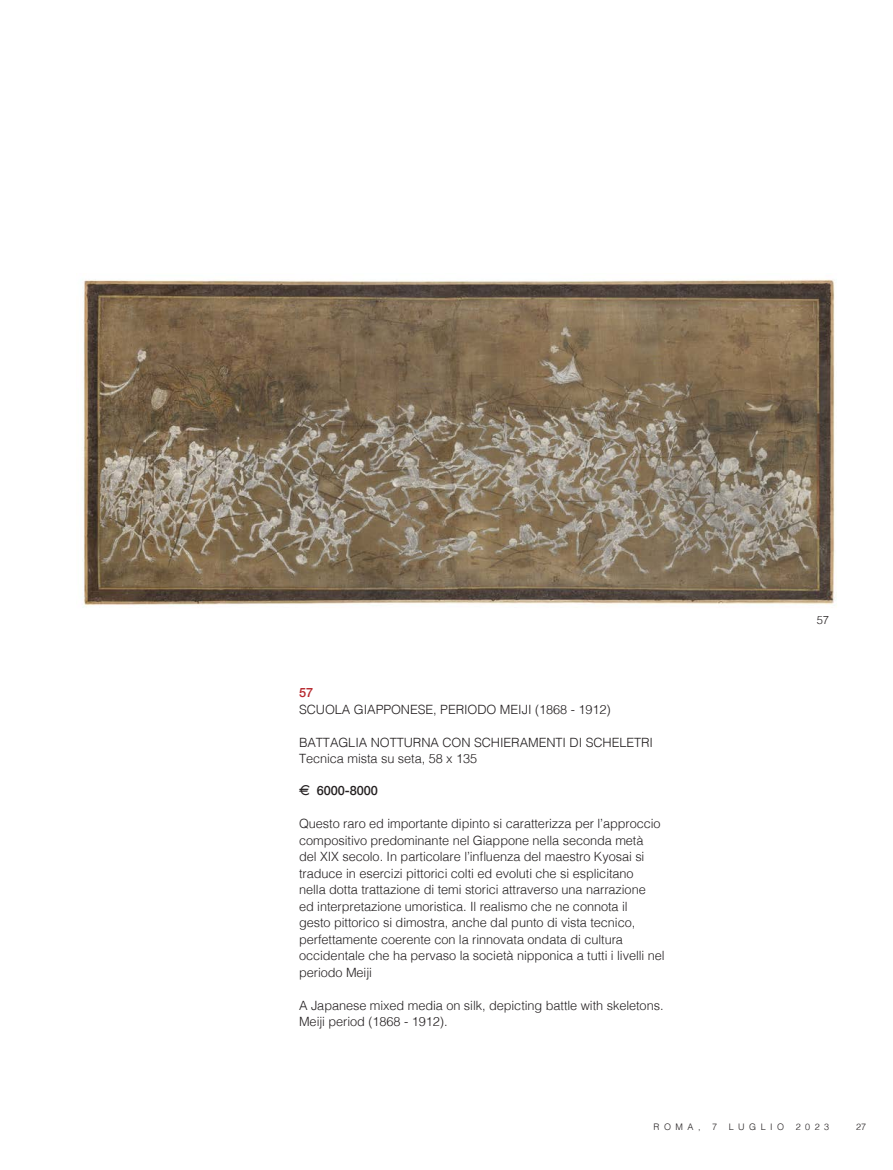
<style>
.page{position:relative;width:893px;height:1170px;background:#fff}
.page>*{position:absolute;margin:0;border:0;box-sizing:border-box;transform-origin:0 0}
.t1{font:300 12.75px/16.5px "Helvetica";letter-spacing:-.005em;color:#231f20}
.t2{font:500 12.75px "Helvetica Neue";letter-spacing:-.005em;color:#231f20}
.t3{font:500 12.75px "Helvetica Neue";color:#b7282e}
.t4{font:300 11.25px "Helvetica";color:#231f20}
.t5{font:300 9px "Helvetica";letter-spacing:.5em;color:#231f20}
.s1{font-family:"Eurofont";font-weight:400}
</style>
<div class="page">
<img style="left:83px;top:279px;width:752px;height:328px">
<p class="t3" style="left:299px;top:682px;width:16px">57</p>
<p class="t1" style="left:299px;top:700px;width:313px">SCUOLA GIAPPONESE, PERIODO MEIJI (1868 - 1912)</p>
<p class="t1" style="left:299px;top:733px;width:356px">BATTAGLIA NOTTURNA CON SCHIERAMENTI DI SCHELETRI<br>Tecnica mista su seta, 58 x 135</p>
<p class="t2" style="left:299px;top:780px;width:80px"><span class="s1">E</span> 6000-8000</p>
<p class="t1" style="left:299px;top:814px;width:367px">Questo raro ed importante dipinto si caratterizza per l’approccio compositivo predominante nel Giappone nella seconda metà<br>del XIX secolo. In particolare l’influenza del maestro Kyosai si traduce in esercizi pittorici colti ed evoluti che si esplicitano<br>nella dotta trattazione di temi storici attraverso una narrazione<br>ed interpretazione umoristica. Il realismo che ne connota il<br>gesto pittorico si dimostra, anche dal punto di vista tecnico, perfettamente coerente con la rinnovata ondata di cultura occidentale che ha pervaso la società nipponica a tutti i livelli nel periodo Meiji</p>
<p class="t1" style="left:299px;top:996px;width:366px">A Japanese mixed media on silk, depicting battle with skeletons.<br>Meiji period (1868 - 1912).</p>
<p class="t4" style="left:817px;top:611px;width:14px">57</p>
<p class="t5" style="left:654px;top:1118px;width:49px">ROMA,</p>
<p class="t5" style="left:712px;top:1118px;width:7px">7</p>
<p class="t5" style="left:729px;top:1118px;width:57px">LUGLIO</p>
<p class="t5" style="left:796px;top:1118px;width:35px">2023</p>
<p class="t5" style="left:856px;top:1118px;width:12px">27</p>
</div>
